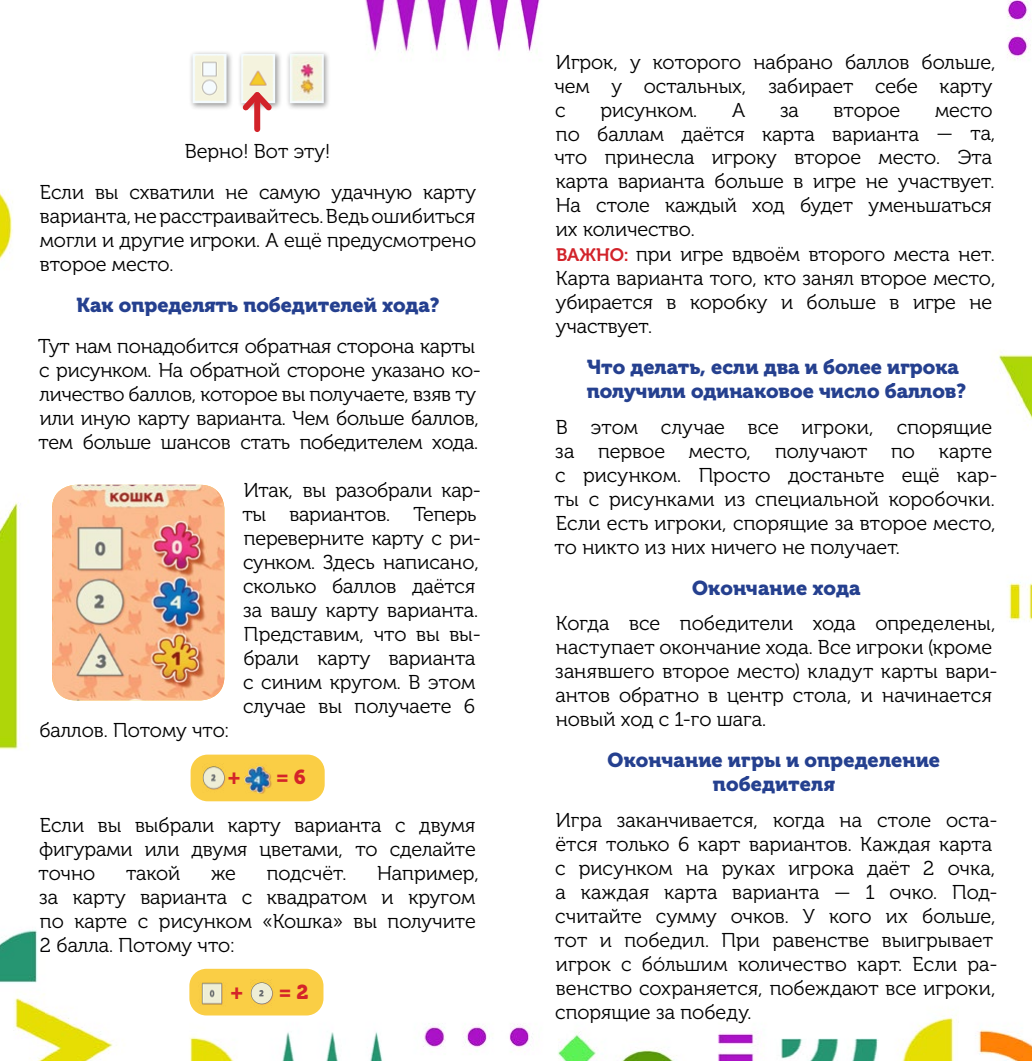
<style>
.page{position:relative;width:1032px;height:1061px;background:#fff}
.page>*{position:absolute;margin:0;border:0;box-sizing:border-box;transform-origin:0 0}
.t1{font:20px/24px "Museo Cyrl 300";color:#000}
.t2{font:20px/24px "Museo Cyrl 900";color:#25408f}
.t3{font:20px "Museo Cyrl 900";color:#d42429}
.s1{font-family:"Museo Cyrl 700";font-size:18px;color:#d2232a}
</style>
<div class="page">
<img style="left:0;top:0;width:1032px;height:1060px">
<div style="left:189px;top:50px;width:45px;height:60px;background:#000;opacity:.42"></div>
<img style="left:193px;top:54px;width:34px;height:49px">
<div style="left:237px;top:50px;width:45px;height:60px;background:#000;opacity:.42"></div>
<img style="left:241px;top:54px;width:34px;height:32px">
<div style="left:286px;top:50px;width:45px;height:60px;background:#000;opacity:.42"></div>
<img style="left:290px;top:54px;width:34px;height:49px">
<div style="left:254px;top:95px;width:6px;height:34px;background:#d2232a"></div>
<svg style="left:237px;top:86px;width:40px;height:30px"></svg>
<img style="left:52px;top:484px;width:172px;height:216px">
<div style="left:191px;top:754px;width:134px;height:47px;background:#face45;border-radius:17px"></div>
<img style="left:202px;top:766px;width:23px;height:24px">
<img style="left:244px;top:766px;width:28px;height:28px">
<div style="left:189px;top:968px;width:134px;height:47px;background:#face45;border-radius:17px"></div>
<img style="left:201px;top:982px;width:22px;height:23px">
<img style="left:250px;top:982px;width:23px;height:23px">
<p class="t1" style="left:40px;top:131px;width:438px;line-height:41px;text-align:center">Верно! Вот эту!<br>Если вы схватили не самую удачную карту</p>
<p class="t1" style="left:40px;top:204px;width:438px;text-align:justify">варианта, не расстраивайтесь. Ведь ошибиться могли и другие игроки. А ещё предусмотрено второе место.</p>
<p class="t2" style="left:77px;top:293px;width:364px">Как определять победителей хода?</p>
<p class="t1" style="left:38px;top:334px;width:444px">Тут нам понадобится обратная сторона карты с рисунком. На обратной стороне указано ко&shy;личество баллов, которое вы получаете, взяв ту или иную карту варианта. Чем больше баллов, тем больше шансов стать победителем хода.</p>
<p class="t1" style="left:243px;top:478px;width:240px">Итак, вы разобрали кар&shy;ты вариантов. Теперь переверните карту с ри&shy;сунком. Здесь написано, сколько баллов даётся за вашу карту варианта.<br>Представим, что вы вы&shy;брали карту варианта с синим кругом. В этом случае вы получаете 6</p>
<p class="t1" style="left:39px;top:718px;width:191px">баллов. Потому что:</p>
<p class="t3" style="left:228px;top:765px;width:13px">+</p>
<p class="t3" style="left:277px;top:765px;width:31px">= 6</p>
<p class="t1" style="left:38px;top:812px;width:439px;text-align:justify">Если вы выбрали карту варианта с двумя фигурами или двумя цветами, то сделайте точно</p>
<p class="t1" style="left:126px;top:860px;width:56px">такой</p>
<p class="t1" style="left:211px;top:860px;width:26px">же</p>
<p class="t1" style="left:267px;top:860px;width:81px">подсчёт.</p>
<p class="t1" style="left:39px;top:860px;width:441px;text-indent:338px">Например, за карту варианта с квадратом и кругом по карте с рисунком «Кошка» вы получите<br>2 балла. Потому что:</p>
<p class="t3" style="left:231px;top:979px;width:13px">+</p>
<p class="t3" style="left:279px;top:979px;width:31px">= 2</p>
<p class="t1" style="left:554px;top:50px;width:443px">Игрок, у которого набрано баллов больше, чем у остальных, забирает себе карту с</p>
<p class="t1" style="left:600px;top:98px;width:98px">рисунком.</p>
<p class="t1" style="left:732px;top:98px;width:15px">А</p>
<p class="t1" style="left:780px;top:98px;width:20px">за</p>
<p class="t1" style="left:834px;top:98px;width:68px">второе</p>
<p class="t1" style="left:554px;top:98px;width:443px;text-indent:380px">место по баллам даётся карта варианта — та, что принесла игроку второе место. Эта карта варианта больше в игре не участвует.<br>На столе каждый ход будет уменьшаться их количество.<br><span class="s1">ВАЖНО:</span> при игре вдвоём второго места нет.<br>Карта варианта того, кто занял второе место, убирается в коробку и больше в игре не участвует.</p>
<p class="t2" style="left:587px;top:355px;width:381px">Что делать, если два и более игрока получили одинаковое число баллов?</p>
<p class="t1" style="left:554px;top:415px;width:445px">В этом случае все игроки, спорящие за первое место, получают по карте с рисунком. Просто достаньте ещё кар&shy;ты с рисунками из специальной коробочки.<br>Если есть игроки, спорящие за второе место, то никто из них ничего не получает.</p>
<p class="t2" style="left:692px;top:575px;width:170px">Окончание хода</p>
<p class="t1" style="left:555px;top:611px;width:444px">Когда все победители хода определены, наступает окончание хода. Все игроки (кроме занявшего второе место) кладут карты вари&shy;антов обратно в центр стола, и начинается новый ход с 1-го шага.</p>
<p class="t2" style="left:607px;top:748px;width:334px;text-align:center">Окончание игры и определение победителя</p>
<p class="t1" style="left:554px;top:807px;width:445px">Игра заканчивается, когда на столе оста&shy;ётся только 6 карт вариантов. Каждая карта с рисунком на руках игрока даёт 2 очка, а каждая карта варианта — 1 очко. Под&shy;считайте сумму очков. У кого их больше, тот и победил. При равенстве выигрывает игрок с бóльшим количество карт. Если ра&shy;венство сохраняется, побеждают все игроки, спорящие за победу.</p>
</div>
